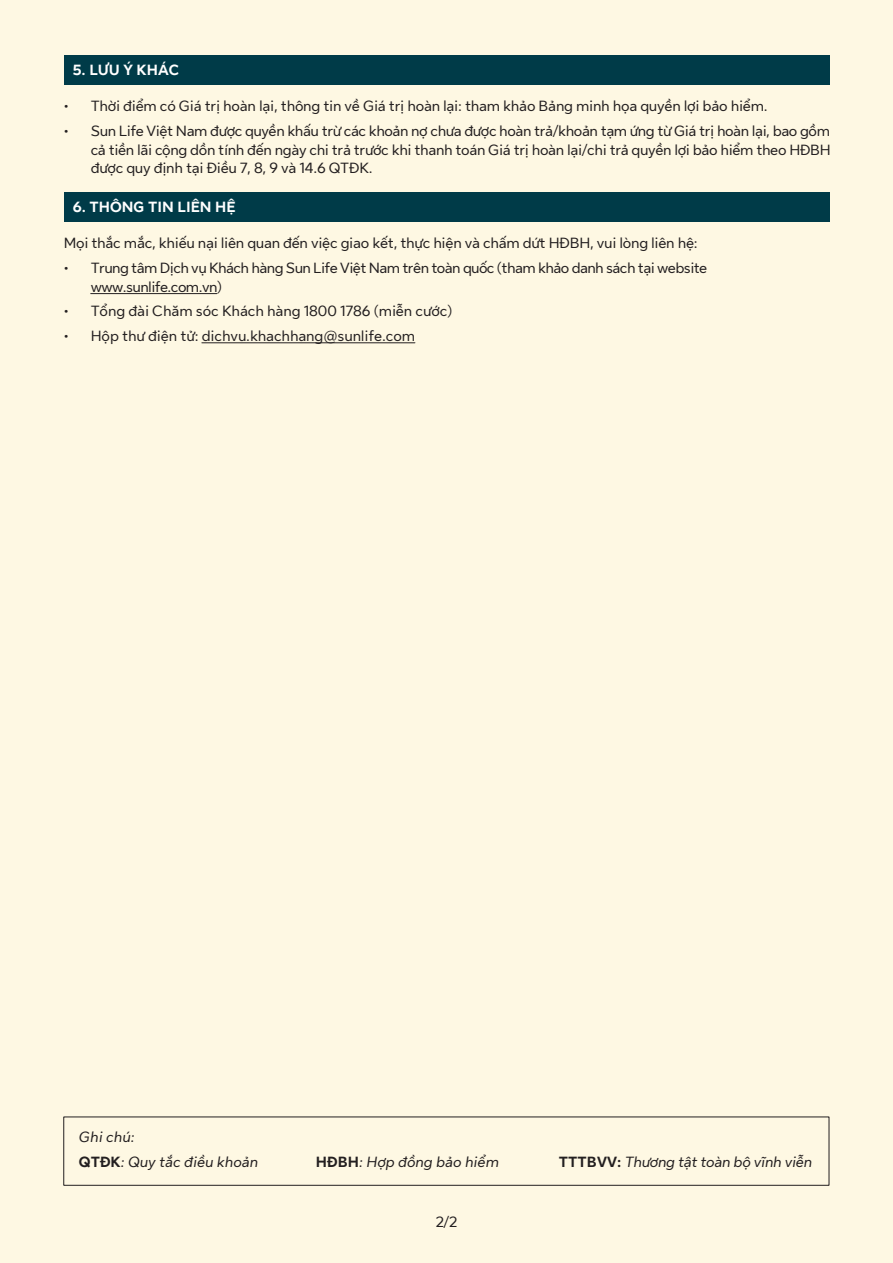
<style>
.page{position:relative;width:893px;height:1263px;background:#fef8e3}
.page>*{position:absolute;margin:0;border:0;box-sizing:border-box;transform-origin:0 0}
.t1{font:15px/18.6px "Sun Life New Text";letter-spacing:-.015em;color:#231f20;text-align:justify}
.t2{font:15px/18.6px "Sun Life New Text";letter-spacing:-.035em;color:#231f20}
.t3{font:italic 15px/24.6px "Sun Life New Text";color:#231f20}
.t4{font:700 15px "Sun Life New Text";color:#fff}
.s1{font-weight:700;font-style:normal}
</style>
<div class="page">
<div style="left:64px;top:192px;width:765px;height:30px;background:#003b48"></div>
<hr style="left:91px;top:293px;width:126px;height:1px;background:#231f20">
<hr style="left:202px;top:343px;width:213px;height:1px;background:#231f20">
<div style="left:64px;top:55px;width:765px;height:30px;background:#003b48"></div>
<p class="t4" style="left:73px;top:59px;width:108px">5. LƯU Ý KHÁC</p>
<p class="t1" style="left:64px;top:96px;width:705px">• Thời điểm có Giá trị hoàn lại, thông tin về Giá trị hoàn lại: tham khảo Bảng minh họa quyền lợi bảo hiểm.</p>
<p class="t1" style="left:91px;top:121px;width:742px;text-indent:-27px">• Sun Life Việt Nam được quyền khấu trừ các khoản nợ chưa được hoàn trả/khoản tạm ứng từ Giá trị hoàn lại, bao gồm cả tiền lãi cộng dồn tính đến ngày chi trả trước khi thanh toán Giá trị hoàn lại/chi trả quyền lợi bảo hiểm theo HĐBH được quy định tại Điều 7, 8, 9 và 14.6 QTĐK.</p>
<p class="t4" style="left:73px;top:196px;width:164px">6. THÔNG TIN LIÊN HỆ</p>
<p class="t1" style="left:64px;top:233px;width:635px">Mọi thắc mắc, khiếu nại liên quan đến việc giao kết, thực hiện và chấm dứt HĐBH, vui lòng liên hệ:</p>
<p class="t2" style="left:91px;top:258px;width:618px;text-indent:-27px">• Trung tâm Dịch vụ Khách hàng Sun Life Việt Nam trên toàn quốc (tham khảo danh sách tại website www.sunlife.com.vn)</p>
<p class="t1" style="left:64px;top:301px;width:390px">• Tổng đài Chăm sóc Khách hàng 1800 1786 (miễn cước)</p>
<p class="t1" style="left:64px;top:325px;width:353px">• Hộp thư điện tử: dichvu.khachhang@sunlife.com</p>
<p class="t3" style="left:79px;top:1123px;width:181px">Ghi chú:<br><span class="s1">QTĐK</span>: Quy tắc điều khoản</p>
<p class="t3" style="left:316px;top:1148px;width:185px"><span class="s1">HĐBH</span>: Hợp đồng bảo hiểm</p>
<p class="t3" style="left:559px;top:1148px;width:255px"><span class="s1">TTTBVV:</span> Thương tật toàn bộ vĩnh viễn</p>
<p class="t1" style="left:436px;top:1212px;width:23px">2/2</p>
</div>
